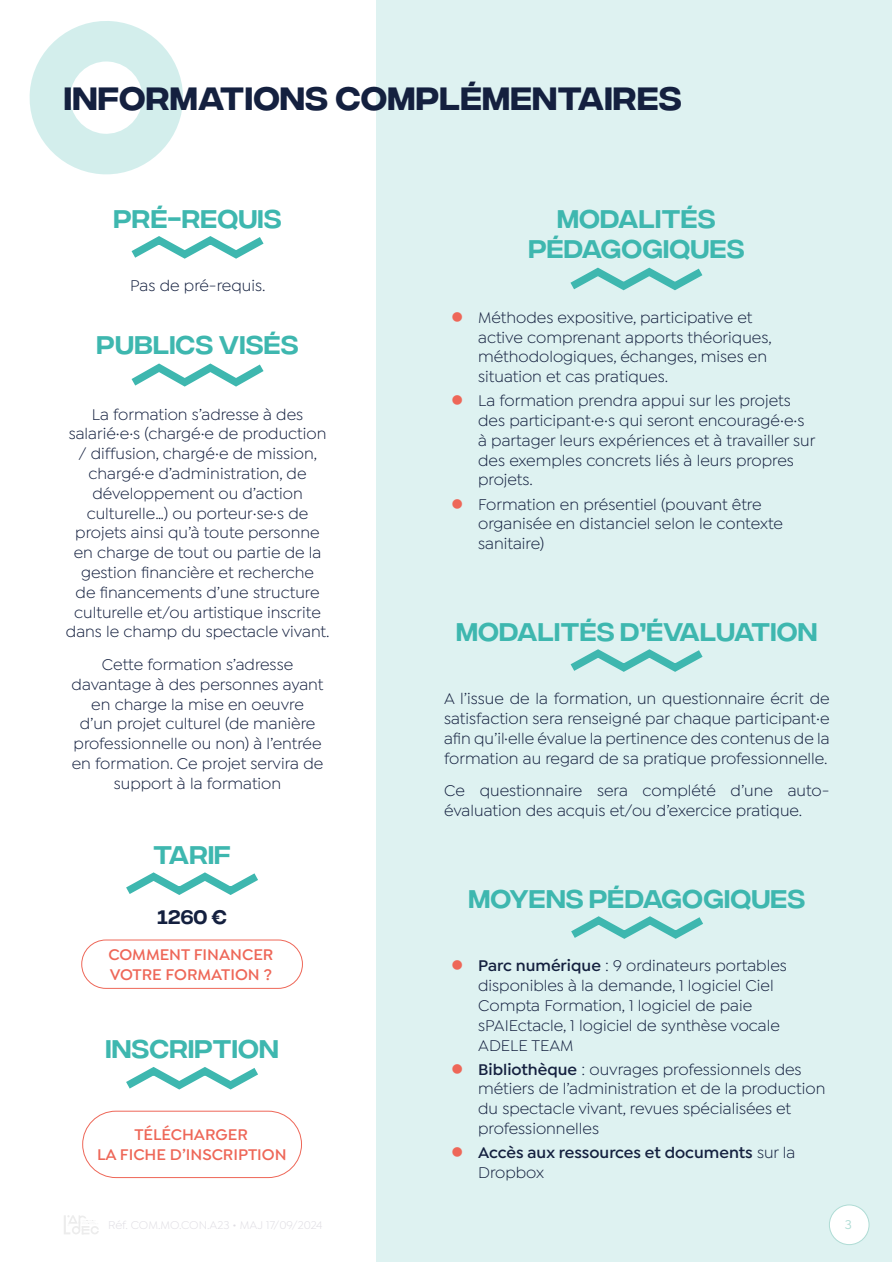
<style>
.page{position:relative;width:893px;height:1263px;background:#fff}
.page>*{position:absolute;margin:0;border:0;box-sizing:border-box;transform-origin:0 0}
.t1{font:500 32.25px "Integral CF";letter-spacing:.01em;color:#14203f}
.t2{font:25.5px/30.6px "Integral CF";letter-spacing:.01em;color:#3eb7af;text-align:center}
.t3{font:19.5px "Integral CF";color:#14203f}
.t4{font:16.5px/19.8px "Isidora Sans";color:#14203f}
.t5{font:600 16.5px/19.8px "Isidora Sans";color:#ee6758}
.t6{font:600 16.5px/19.8px "Isidora Sans";color:#14203f}
.t7{font:500 13.5px "Isidora Sans";color:#afdcd5}
.t8{font:12px "Isidora Sans";color:#dfdde3}
.s1{font-weight:600}
.s2{font-weight:400}
</style>
<div class="page">
<div style="left:376px;top:1px;width:516px;height:1261px;background:#def2f1"></div>
<svg style="left:64px;top:1215px;width:35px;height:19px"></svg>
<div style="left:829px;top:1205px;width:40px;height:39px;background:#fff;border-radius:50%"></div>
<div style="left:829px;top:1205px;width:40px;height:40px;border:1px solid #afdcd5;border-radius:50%"></div>
<svg style="left:29px;top:21px;width:154px;height:153px"></svg>
<svg style="left:570px;top:649px;width:133px;height:23px"></svg>
<svg style="left:126px;top:872px;width:132px;height:23px"></svg>
<div style="left:81px;top:940px;width:222px;height:49px;border:1px solid #ee6758;border-radius:24px"></div>
<svg style="left:571px;top:916px;width:132px;height:23px"></svg>
<svg style="left:131px;top:236px;width:133px;height:23px"></svg>
<svg style="left:131px;top:363px;width:133px;height:24px"></svg>
<svg style="left:570px;top:267px;width:133px;height:24px"></svg>
<svg style="left:126px;top:1067px;width:132px;height:23px"></svg>
<div style="left:82px;top:1111px;width:220px;height:67px;border:1px solid #ee6758;border-radius:33px"></div>
<h1 class="t1" style="left:64px;top:80px;width:619px">INFORMATIONS COMPLÉMENTAIRES</h1>
<h2 class="t2" style="left:113px;top:205px;width:170px">PRÉ-REQUIS</h2>
<p class="t4" style="left:130px;top:276px;width:137px">Pas de pré-requis.</p>
<h2 class="t2" style="left:97px;top:332px;width:203px">PUBLICS VISÉS</h2>
<p class="t4" style="left:66px;top:404px;width:265px;text-align:center">La formation s’adresse à des salarié·e·s (chargé·e de production / diffusion, chargé·e de mission, chargé·e d’administration, de développement ou d’action culturelle…) ou porteur·se·s de projets ainsi qu’à toute personne en charge de tout ou partie de la gestion financière et recherche<br>de financements d’une structure culturelle et/ou artistique inscrite dans le champ du spectacle vivant.</p>
<p class="t4" style="left:72px;top:654px;width:253px;text-align:center">Cette formation s’adresse davantage à des personnes ayant en charge la mise en oeuvre<br>d’un projet culturel (de manière professionnelle ou non) à l’entrée en formation. Ce projet servira de support à la formation</p>
<h2 class="t2" style="left:153px;top:841px;width:80px">TARIF</h2>
<p class="t3" style="left:157px;top:906px;width:71px">1260 €</p>
<p class="t5" style="left:108px;top:944px;width:167px">COMMENT FINANCER<br>VOTRE FORMATION ?</p>
<h2 class="t2" style="left:105px;top:1036px;width:175px">INSCRIPTION</h2>
<p class="t5" style="left:97px;top:1125px;width:191px;text-align:center">TÉLÉCHARGER<br>LA FICHE D’INSCRIPTION</p>
<h2 class="t2" style="left:528px;top:205px;width:218px">MODALITÉS<br>PÉDAGOGIQUES</h2>
<p class="t4" style="left:478px;top:307px;width:295px">Méthodes expositive, participative et active comprenant apports théoriques, méthodologiques, échanges, mises en situation et cas pratiques.</p>
<p class="t4" style="left:478px;top:391px;width:339px">La formation prendra appui sur les projets des participant·e·s qui seront encouragé·e·s à partager leurs expériences et à travailler sur des exemples concrets liés à leurs propres projets.</p>
<p class="t4" style="left:478px;top:494px;width:306px">Formation en présentiel (pouvant être organisée en distanciel selon le contexte sanitaire)</p>
<h2 class="t2" style="left:456px;top:618px;width:363px">MODALITÉS D’ÉVALUATION</h2>
<p class="t4" style="left:444px;top:689px;width:387px;text-align:justify">A l’issue de la formation, un questionnaire écrit de satisfaction sera renseigné par chaque participant·e afin qu’il·elle évalue la pertinence des contenus de la formation au regard de sa pratique professionnelle.</p>
<p class="t4" style="left:444px;top:781px;width:387px">Ce questionnaire sera complété d’une auto&shy;évaluation des acquis et/ou d’exercice pratique.</p>
<h2 class="t2" style="left:468px;top:885px;width:338px">MOYENS PÉDAGOGIQUES</h2>
<p class="t4" style="left:478px;top:956px;width:310px"><span class="s1">Parc numérique</span> : 9 ordinateurs portables disponibles à la demande, 1 logiciel Ciel Compta Formation, 1 logiciel de paie sPAIEctacle, 1 logiciel de synthèse vocale ADELE TEAM</p>
<p class="t4" style="left:478px;top:1059px;width:349px"><span class="s1">Bibliothèque</span> : ouvrages professionnels des métiers de l’administration et de la production du spectacle vivant, revues spécialisées et professionnelles</p>
<p class="t6" style="left:478px;top:1143px;width:319px">Accès aux ressources et documents <span class="s2">sur la<br>Dropbox</span></p>
<p class="t8" style="left:108px;top:1219px;width:216px">Réf. COM.MO.CON.A23 • MAJ 17/09/2024</p>
<p class="t7" style="left:845px;top:1217px;width:9px">3</p>
</div>
